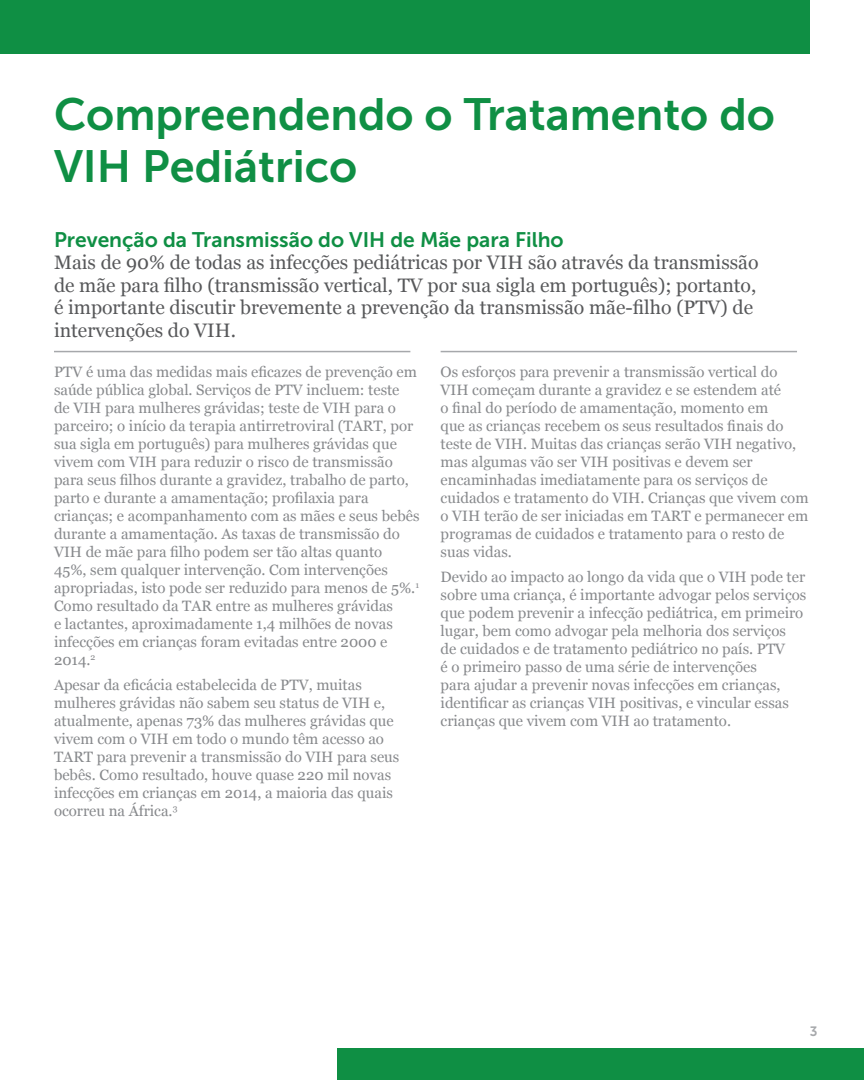
<style>
.page{position:relative;width:864px;height:1080px;background:#fff}
.page>*{position:absolute;margin:0;border:0;box-sizing:border-box;transform-origin:0 0}
.SubjectHeader{font:45px/52.5px "Museo Sans 700";color:#0f8f44}
.SubjectSub{font:21px "Museo Sans 700";color:#0f8f44}
.ParaLede{font:19.5px/22.5px "Georgia";color:#57585a}
.body{font:15px/18px "Georgia";color:#87898c}
.PullQuote{font:13.5px "Museo Sans 700";color:#a6a8ab}
</style>
<div class="page">
<div style="left:0;top:0;width:809px;height:53px;background:#0f8f44"></div>
<div style="left:338px;top:1048px;width:526px;height:32px;background:#0f8f44"></div>
<hr style="left:54px;top:351px;width:356px;height:1px;background:#a6a8ab">
<hr style="left:441px;top:351px;width:356px;height:1px;background:#a6a8ab">
<p class="SubjectHeader" style="left:54px;top:88px;width:722px">Compreendendo o Tratamento do<br>VIH Pediátrico</p>
<p class="SubjectSub" style="left:54px;top:228px;width:511px">Prevenção da Transmissão do VIH de Mãe para Filho</p>
<p class="ParaLede" style="left:54px;top:250px;width:706px">Mais de 90% de todas as infecções pediátricas por VIH são através da transmissão de mãe para filho (transmissão vertical, TV por sua sigla em português); portanto, é importante discutir brevemente a prevenção da transmissão mãe-filho (PTV) de intervenções do VIH.</p>
<p class="body" style="left:54px;top:362px;width:367px">PTV é uma das medidas mais eficazes de prevenção em saúde pública global. Serviços de PTV incluem: teste<br>de VIH para mulheres grávidas; teste de VIH para o parceiro; o início da terapia antirretroviral (TART, por sua sigla em português) para mulheres grávidas que vivem com VIH para reduzir o risco de transmissão para seus filhos durante a gravidez, trabalho de parto, parto e durante a amamentação; profilaxia para crianças; e acompanhamento com as mães e seus bebês durante a amamentação. As taxas de transmissão do VIH de mãe para filho podem ser tão altas quanto<br>45%, sem qualquer intervenção. Com intervenções apropriadas, isto pode ser reduzido para menos de 5%.<sup>1<br></sup>Como resultado da TAR entre as mulheres grávidas<br>e lactantes, aproximadamente 1,4 milhões de novas infecções em crianças foram evitadas entre 2000 e 2014.<sup>2</sup></p>
<p class="body" style="left:54px;top:675px;width:347px">Apesar da eficácia estabelecida de PTV, muitas mulheres grávidas não sabem seu status de VIH e, atualmente, apenas 73% das mulheres grávidas que vivem com o VIH em todo o mundo têm acesso ao TART para prevenir a transmissão do VIH para seus bebês. Como resultado, houve quase 220 mil novas infecções em crianças em 2014, a maioria das quais ocorreu na África.<sup>3</sup></p>
<p class="body" style="left:441px;top:362px;width:369px">Os esforços para prevenir a transmissão vertical do VIH começam durante a gravidez e se estendem até<br>o final do período de amamentação, momento em<br>que as crianças recebem os seus resultados finais do teste de VIH. Muitas das crianças serão VIH negativo, mas algumas vão ser VIH positivas e devem ser encaminhadas imediatamente para os serviços de cuidados e tratamento do VIH. Crianças que vivem com o VIH terão de ser iniciadas em TART e permanecer em programas de cuidados e tratamento para o resto de suas vidas.</p>
<p class="body" style="left:441px;top:567px;width:367px">Devido ao impacto ao longo da vida que o VIH pode ter sobre uma criança, é importante advogar pelos serviços que podem prevenir a infecção pediátrica, em primeiro lugar, bem como advogar pela melhoria dos serviços<br>de cuidados e de tratamento pediátrico no país. PTV<br>é o primeiro passo de uma série de intervenções<br>para ajudar a prevenir novas infecções em crianças, identificar as crianças VIH positivas, e vincular essas crianças que vivem com VIH ao tratamento.</p>
<p class="PullQuote" style="left:810px;top:1024px;width:9px">3</p>
</div>
